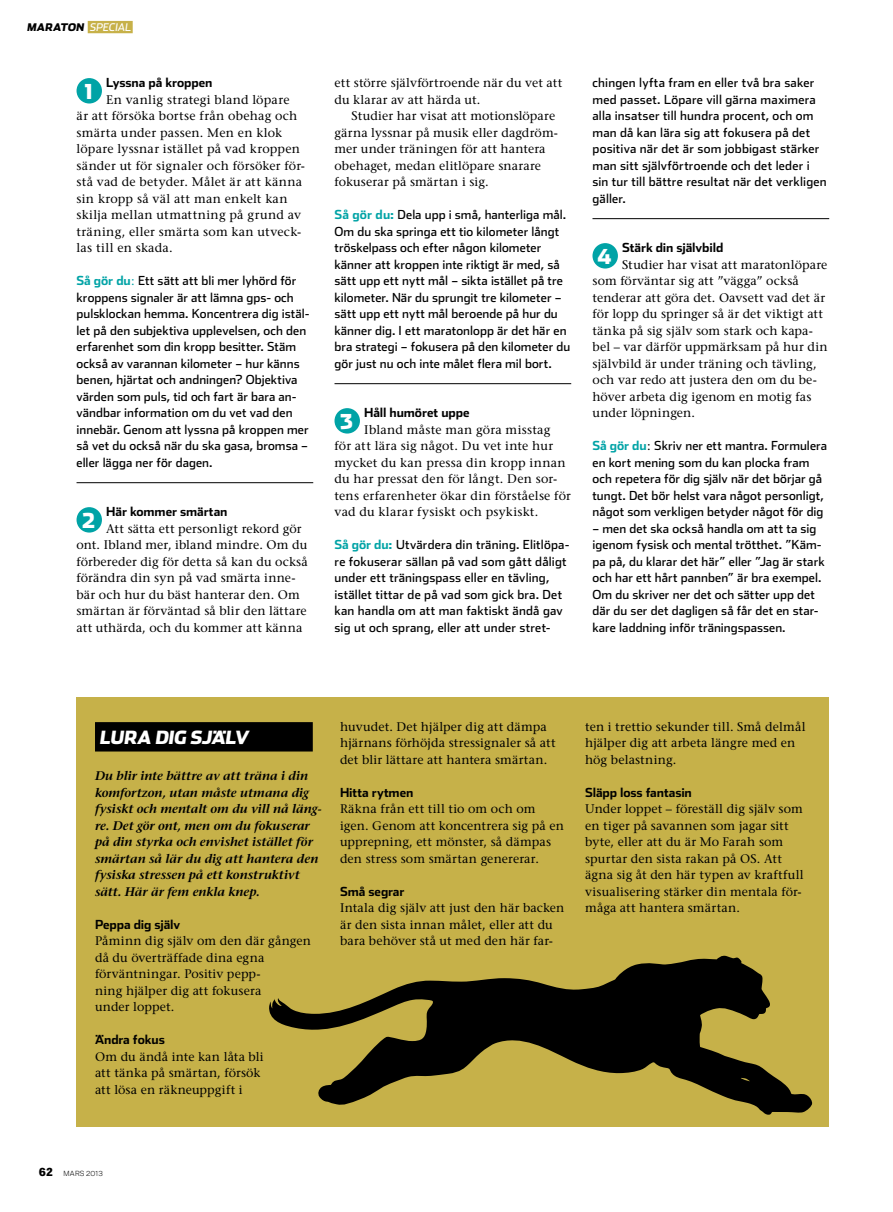
<style>
.page{position:relative;width:893px;height:1212px;background:#fff}
.page>*{position:absolute;margin:0;border:0;box-sizing:border-box;transform-origin:0 0}
.t1{font:900 20.4px "Stainless";color:#fff}
.t2{font:900 18.15px "Stainless";color:#fff}
.t3{font:12.45px/16.5px "Stone Serif";letter-spacing:.015em;color:#000}
.t4{font:12.45px/16.5px "Stainless";letter-spacing:.01em;color:#000}
.t5{font:italic 600 12.45px/16.5px "Stone Serif";letter-spacing:-.005em;color:#000}
.t6{font:700 12.45px "Stainless";letter-spacing:-.005em;color:#000}
.t7{font:900 10.5px "Stainless";color:#000}
.t8{font:7.5px "General C50";letter-spacing:.02em;color:#000}
.s1{font-weight:400;color:#fff}
.s2{font-weight:700;color:#00a3a6}
.s3{font-family:"Stone Serif";color:#00a3a6}
.s4{font-family:"Stone Serif"}
.s5{font-family:"General G40";font-size:12px}
</style>
<div class="page">
<div style="left:77px;top:78px;width:25px;height:25px;background:#00a3a6;border-radius:50%"></div>
<hr style="left:77px;top:482px;width:236px;height:1px;background:#000">
<div style="left:77px;top:507px;width:25px;height:25px;background:#00a3a6;border-radius:50%"></div>
<hr style="left:335px;top:383px;width:236px;height:1px;background:#000">
<div style="left:335px;top:408px;width:25px;height:26px;background:#00a3a6;border-radius:50%"></div>
<hr style="left:592px;top:218px;width:237px;height:1px;background:#000">
<div style="left:592px;top:243px;width:26px;height:25px;background:#00a3a6;border-radius:50%"></div>
<div style="left:77px;top:698px;width:752px;height:429px;background:#c6b149"></div>
<div style="left:95px;top:722px;width:218px;height:29px;background:#000"></div>
<svg style="left:269px;top:955px;width:543px;height:160px"></svg>
<div style="left:88px;top:21px;width:45px;height:12px;background:#c7b149"></div>
<p class="t7" style="left:27px;top:21px;width:107px">MARATON <span class="s1">SPECIAL</span></p>
<p class="t6" style="left:106px;top:75px;width:108px">Lyssna på kroppen</p>
<p class="t3" style="left:77px;top:91px;width:230px;text-indent:30px">En vanlig strategi bland löpare<br>är att försöka bortse från obehag och smärta under passen. Men en klok löpare lyssnar istället på vad kroppen sänder ut för signaler och försöker för&shy;stå vad de betyder. Målet är att känna sin kropp så väl att man enkelt kan skilja mellan utmattning på grund av träning, eller smärta som kan utveck&shy;las till en skada.</p>
<p class="t4" style="left:77px;top:272px;width:235px"><span class="s2">Så gör du</span><span class="s3">:</span> Ett sätt att bli mer lyhörd för kroppens signaler är att lämna gps- och pulsklockan hemma. Koncentrera dig istäl&shy;let på den subjektiva upplevelsen, och den erfarenhet som din kropp besitter. Stäm också av varannan kilometer – hur känns benen, hjärtat och andningen? Objektiva värden som puls, tid och fart är bara an&shy;vändbar information om du vet vad den innebär. Genom att lyssna på kroppen mer så vet du också när du ska gasa, bromsa – eller lägga ner för dagen.</p>
<h1 class="t1" style="left:85px;top:78px;width:9px">1</h1>
<p class="t6" style="left:106px;top:504px;width:123px">Här kommer smärtan</p>
<p class="t3" style="left:77px;top:520px;width:233px;text-indent:30px">Att sätta ett personligt rekord gör ont. Ibland mer, ibland mindre. Om du förbereder dig för detta så kan du också förändra din syn på vad smärta inne&shy;bär och hur du bäst hanterar den. Om smärtan är förväntad så blir den lättare att uthärda, och du kommer att känna</p>
<h1 class="t1" style="left:82px;top:507px;width:15px">2</h1>
<p class="t3" style="left:334px;top:74px;width:229px">ett större självförtroende när du vet att du klarar av att härda ut.</p>
<p class="t3" style="left:334px;top:107px;width:225px;text-indent:17px">Studier har visat att motionslöpare gärna lyssnar på musik eller dagdröm&shy;mer under träningen för att hantera obehaget, medan elitlöpare snarare fokuserar på smärtan i sig.</p>
<p class="t4" style="left:335px;top:206px;width:237px"><span class="s2">Så gör du:</span> Dela upp i små, hanterliga mål.<br>Om du ska springa ett tio kilometer långt tröskelpass och efter någon kilometer känner att kroppen inte riktigt är med, så sätt upp ett nytt mål – sikta istället på tre kilometer. När du sprungit tre kilometer – sätt upp ett nytt mål beroende på hur du känner dig. I ett maratonlopp är det här en bra strategi – fokusera på den kilometer du gör just nu och inte målet flera mil bort.</p>
<p class="t6" style="left:364px;top:405px;width:107px">Håll humöret uppe</p>
<p class="t3" style="left:335px;top:421px;width:238px;text-indent:30px">Ibland måste man göra misstag<br>för att lära sig något. Du vet inte hur mycket du kan pressa din kropp innan du har pressat den för långt. Den sor&shy;tens erfarenheter ökar din förståelse för vad du klarar fysiskt och psykiskt.</p>
<p class="t4" style="left:335px;top:536px;width:236px"><span class="s2">Så gör du:</span> Utvärdera din träning. Elitlöpa&shy;re fokuserar sällan på vad som gått dåligt under ett träningspass eller en tävling, istället tittar de på vad som gick bra. Det kan handla om att man faktiskt ändå gav sig ut och sprang, eller att under stret-</p>
<h1 class="t1" style="left:340px;top:408px;width:14px">3</h1>
<p class="t4" style="left:592px;top:74px;width:236px">chingen lyfta fram en eller två bra saker med passet. Löpare vill gärna maximera alla insatser till hundra procent, och om man då kan lära sig att fokusera på det positiva när det är som jobbigast stärker man sitt självförtroende och det leder i sin tur till bättre resultat när det verkligen gäller.</p>
<p class="t6" style="left:622px;top:240px;width:103px">Stärk din självbild</p>
<p class="t3" style="left:592px;top:256px;width:237px;text-indent:30px">Studier har visat att maratonlöpare som förväntar sig att ”vägga” också tenderar att göra det. Oavsett vad det är för lopp du springer så är det viktigt att tänka på sig själv som stark och kapa&shy;bel – var därför uppmärksam på hur din självbild är under träning och tävling, och var redo att justera den om du be&shy;höver arbeta dig igenom en motig fas under löpningen.</p>
<p class="t4" style="left:592px;top:437px;width:236px"><span class="s2">Så gör du</span><span class="s4">:</span> Skriv ner ett mantra. Formulera en kort mening som du kan plocka fram och repetera för dig själv när det börjar gå tungt. Det bör helst vara något personligt, något som verkligen betyder något för dig</p>
<p class="t4" style="left:592px;top:520px;width:234px">– men det ska också handla om att ta sig igenom fysisk och mental trötthet. ”Käm&shy;pa på, du klarar det här” eller ”Jag är stark och har ett hårt pannben” är bra exempel.<br>Om du skriver ner det och sätter upp det där du ser det dagligen så får det en star&shy;kare laddning inför träningspassen.</p>
<h1 class="t1" style="left:597px;top:243px;width:16px">4</h1>
<h2 class="t2" style="left:99px;top:726px;width:153px">LURA DIG SJÄLV</h2>
<p class="t5" style="left:95px;top:768px;width:228px">Du blir inte bättre av att träna i din komfortzon, utan måste utmana dig fysiskt och mentalt om du vill nå läng&shy;re. Det gör ont, men om du fokuserar på din styrka och envishet istället för smärtan så lär du dig att hantera den fysiska stressen på ett konstruktivt sätt. Här är fem enkla knep.</p>
<p class="t6" style="left:95px;top:916px;width:87px">Peppa dig själv</p>
<p class="t3" style="left:95px;top:932px;width:218px">Påminn dig själv om den där gången då du överträffade dina egna förväntningar. Positiv pepp-<br>ning hjälper dig att fokusera<br>under loppet.</p>
<p class="t6" style="left:95px;top:1032px;width:71px">Ändra fokus</p>
<p class="t3" style="left:95px;top:1048px;width:170px">Om du ändå inte kan låta bli att tänka på smärtan, försök att lösa en räkneuppgift i</p>
<p class="t3" style="left:340px;top:718px;width:217px">huvudet. Det hjälper dig att dämpa hjärnans förhöjda stressignaler så att det blir lättare att hantera smärtan.</p>
<p class="t6" style="left:340px;top:784px;width:75px">Hitta rytmen</p>
<p class="t3" style="left:340px;top:800px;width:225px">Räkna från ett till tio om och om igen. Genom att koncentrera sig på en upprepning, ett mönster, så dämpas den stress som smärtan genererar.</p>
<p class="t6" style="left:340px;top:883px;width:66px">Små segrar</p>
<p class="t3" style="left:340px;top:899px;width:226px">Intala dig själv att just den här backen är den sista innan målet, eller att du bara behöver stå ut med den här far-</p>
<p class="t3" style="left:585px;top:718px;width:222px">ten i trettio sekunder till. Små delmål hjälper dig att arbeta längre med en hög belastning.</p>
<p class="t6" style="left:585px;top:784px;width:108px">Släpp loss fantasin</p>
<p class="t3" style="left:585px;top:800px;width:220px">Under loppet – föreställ dig själv som en tiger på savannen som jagar sitt byte, eller att du är Mo Farah som spurtar den sista rakan på OS. Att ägna sig åt den här typen av kraftfull visualisering stärker din mentala för&shy;måga att hantera smärtan.</p>
<p class="t8" style="left:39px;top:1169px;width:65px"><span class="s5">62</span> MARS 2013</p>
</div>
